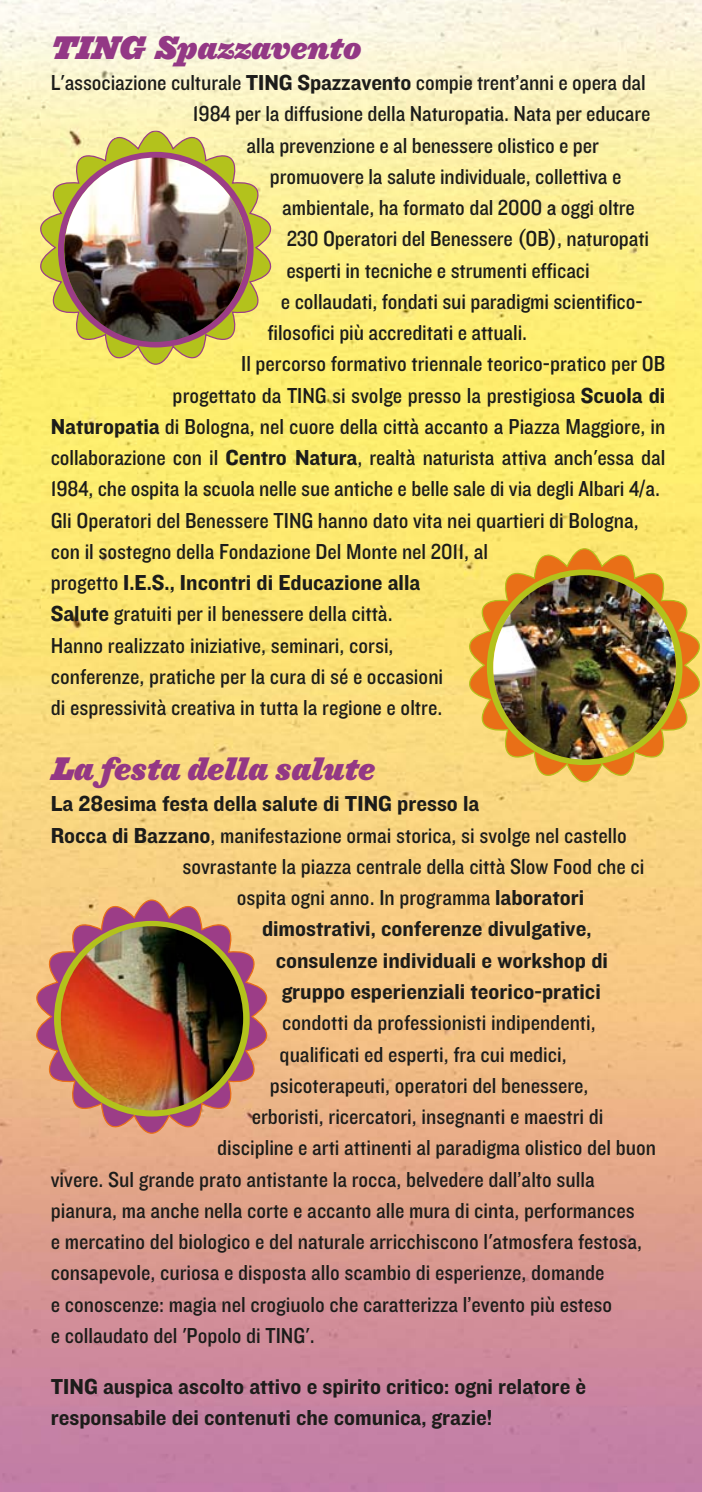
<style>
.page{position:relative;width:702px;height:1492px;background:#fff}
.page>*{position:absolute;margin:0;border:0;box-sizing:border-box;transform-origin:0 0}
.t1{font:30px "Ziggurat HTF Black Italic";color:#933885;scale:.95 1}
.t2{font:22.5px/31.2px "Knockout HTF30 Junior Welterwt";color:#1c1c1a}
.t3{font:22.5px/31.2px "Knockout HTF51 Middleweight";color:#1c1c1a}
.s1{font-family:"Knockout HTF51 Middleweight"}
.s2{font-family:"Knockout HTF30 Junior Welterwt"}
</style>
<div class="page">
<img style="left:0;top:0;width:702px;height:1492px">
<svg style="left:469px;top:548px;width:231px;height:234px;background:#f5ca61"></svg>
<svg style="left:484px;top:566px;width:202px;height:202px;background:#deaa37"></svg>
<img style="left:493px;top:575px;width:183px;height:184px;border-radius:50%">
<svg style="left:40px;top:130px;width:231px;height:235px;background:#eadf7b"></svg>
<svg style="left:55px;top:149px;width:202px;height:202px;background:#c3aa5e"></svg>
<img style="left:64px;top:158px;width:183px;height:184px;border-radius:50%">
<svg style="left:36px;top:899px;width:231px;height:235px;background:#d3937b"></svg>
<svg style="left:57px;top:924px;width:189px;height:189px"></svg>
<div style="left:54px;top:921px;width:196px;height:195px;border:6px solid #b3c21c;border-radius:50%"></div>
<img style="left:61px;top:926px;width:182px;height:184px;border-radius:50%">
<h1 class="t1" style="left:51px;top:36px;width:329px">TING Spazzavento</h1>
<p class="t2" style="left:51px;top:69px;width:597px">L'associazione culturale <span class="s1">TING Spazzavento</span> compie trent’anni e opera dal</p>
<p class="t2" style="left:193px;top:100px;width:459px">1984 per la diffusione della Naturopatia. Nata per educare</p>
<p class="t2" style="left:247px;top:131px;width:354px">alla prevenzione e al benessere olistico e per</p>
<p class="t2" style="left:270px;top:162px;width:353px">promuovere la salute individuale, collettiva e</p>
<p class="t2" style="left:282px;top:194px;width:354px">ambientale, ha formato dal 2000 a oggi oltre</p>
<p class="t2" style="left:287px;top:225px;width:364px">230 Operatori del Benessere (OB), naturopati</p>
<p class="t2" style="left:286px;top:256px;width:305px">esperti in tecniche e strumenti efficaci</p>
<p class="t2" style="left:281px;top:287px;width:363px">e collaudati, fondati sui paradigmi scientifico-</p>
<p class="t2" style="left:267px;top:319px;width:261px">filosofici più accreditati e attuali.</p>
<p class="t2" style="left:241px;top:350px;width:426px">Il percorso formativo triennale teorico-pratico per OB</p>
<p class="t2" style="left:173px;top:381px;width:494px">progettato da TING si svolge presso la prestigiosa <span class="s1">Scuola di</span></p>
<p class="t2" style="left:51px;top:412px;width:616px"><span class="s1">Naturopatia</span> di Bologna, nel cuore della città accanto a Piazza Maggiore, in</p>
<p class="t2" style="left:51px;top:444px;width:616px">collaborazione con il <span class="s1">Centro Natura</span>, realtà naturista attiva anch'essa dal</p>
<p class="t2" style="left:51px;top:475px;width:611px">1984, che ospita la scuola nelle sue antiche e belle sale di via degli Albari 4/a.</p>
<p class="t2" style="left:51px;top:506px;width:590px">Gli Operatori del Benessere TING hanno dato vita nei quartieri di Bologna,</p>
<p class="t2" style="left:51px;top:537px;width:439px">con il sostegno della Fondazione Del Monte nel 2011, al</p>
<p class="t3" style="left:51px;top:569px;width:371px"><span class="s2">progetto</span> I.E.S., Incontri di Educazione alla</p>
<p class="t2" style="left:51px;top:600px;width:394px"><span class="s1">Salute</span> gratuiti per il benessere della città.<br>Hanno realizzato iniziative, seminari, corsi, conferenze, pratiche per la cura di sé e occasioni di espressività creativa in tutta la regione e oltre.</p>
<h1 class="t1" style="left:51px;top:757px;width:343px">La festa della salute</h1>
<p class="t3" style="left:51px;top:790px;width:430px">La 28esima festa della salute di TING presso la</p>
<p class="t2" style="left:51px;top:821px;width:577px"><span class="s1">Rocca di Bazzano</span>, manifestazione ormai storica, si svolge nel castello</p>
<p class="t2" style="left:182px;top:852px;width:464px">sovrastante la piazza centrale della città Slow Food che ci</p>
<p class="t2" style="left:237px;top:884px;width:349px">ospita ogni anno. In programma <span class="s1">laboratori</span></p>
<p class="t3" style="left:276px;top:915px;width:334px;text-indent:-14px">dimostrativi, conferenze divulgative, consulenze individuali e workshop di gruppo esperienziali teorico-pratici</p>
<p class="t2" style="left:282px;top:1009px;width:315px">condotti da professionisti indipendenti,</p>
<p class="t2" style="left:280px;top:1040px;width:289px">qualificati ed esperti, fra cui medici,</p>
<p class="t2" style="left:270px;top:1071px;width:320px">psicoterapeuti, operatori del benessere,</p>
<p class="t2" style="left:252px;top:1102px;width:353px">erboristi, ricercatori, insegnanti e maestri di</p>
<p class="t2" style="left:217px;top:1134px;width:440px">discipline e arti attinenti al paradigma olistico del buon</p>
<p class="t2" style="left:51px;top:1165px;width:546px">vivere. Sul grande prato antistante la rocca, belvedere dall’alto sulla</p>
<p class="t2" style="left:51px;top:1196px;width:586px">pianura, ma anche nella corte e accanto alle mura di cinta, performances</p>
<p class="t2" style="left:51px;top:1227px;width:593px">e mercatino del biologico e del naturale arricchiscono l'atmosfera festosa,</p>
<p class="t2" style="left:51px;top:1259px;width:555px">consapevole, curiosa e disposta allo scambio di esperienze, domande</p>
<p class="t2" style="left:51px;top:1290px;width:563px">e conoscenze: magia nel crogiuolo che caratterizza l’evento più esteso</p>
<p class="t2" style="left:51px;top:1321px;width:266px">e collaudato del 'Popolo di TING'.</p>
<p class="t3" style="left:51px;top:1373px;width:537px">TING auspica ascolto attivo e spirito critico: ogni relatore è responsabile dei contenuti che comunica, grazie!</p>
</div>
